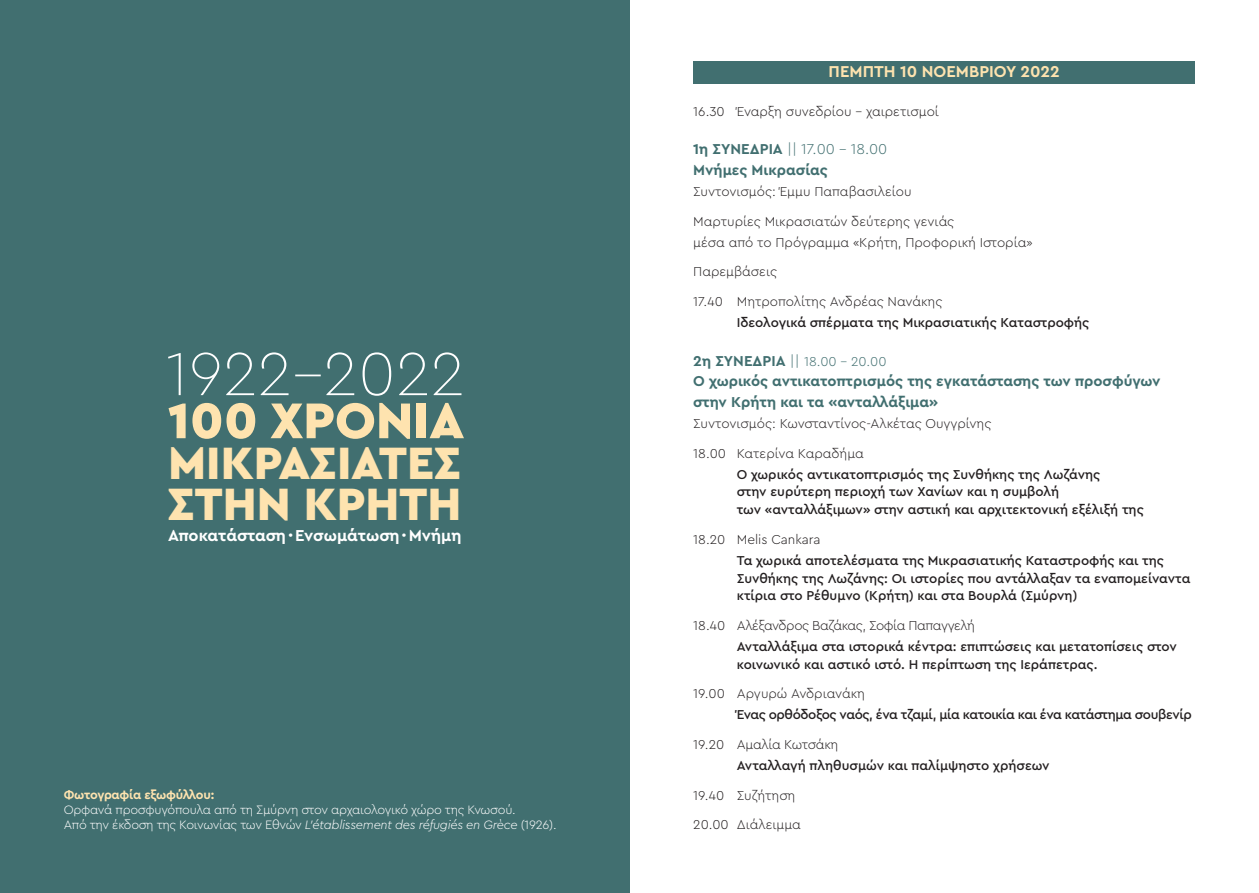
<style>
.page{position:relative;width:1259px;height:893px;background:#fff}
.page>*{position:absolute;margin:0;border:0;box-sizing:border-box;transform-origin:0 0}
.t1{font:900 52.5px "Cera Pro";color:#fee3af}
.t2{font:900 47.4px "Cera Pro";color:#fee3af}
.t3{font:700 16.5px "Cera Pro";letter-spacing:-.005em;color:#fff}
.t4{font:700 16.5px "Cera Pro";color:#fee3af}
.t5{font:700 15px "Cera Pro";color:#416f70}
.t6{font:300 15px "Cera Pro";color:#416f70}
.t7{font:500 13.5px/17.9px "Cera Pro";color:#231f20}
.t8{font:300 13.5px/20.9px "Cera Pro";color:#231f20}
.t9{font:500 13.5px "Cera Pro";letter-spacing:-.03em;color:#231f20}
.t10{font:300 13.5px "Cera Pro";letter-spacing:-.03em;color:#231f20}
.t11{font:300 13.5px "Cera Pro";color:#416f70}
.t12{font:300 13.5px "Cera Pro";letter-spacing:-.02em;color:#231f20}
.t13{font:300 12.75px "Cera Pro";letter-spacing:-.02em;color:#fff}
.t14{font:700 12.75px "Cera Pro";letter-spacing:-.02em;color:#fee3af}
.s1{font-style:italic}
.s2{font-weight:700}
.s3{font-weight:700;font-size:15px}
.s4{font-size:15px}
</style>
<div class="page">
<div style="left:0;top:0;width:629px;height:893px;background:#416f70"></div>
<div style="left:693px;top:61px;width:502px;height:22px;background:#416f70"></div>
<svg style="left:168px;top:352px;width:293px;height:44px"></svg>
<p class="t1" style="left:168px;top:386px;width:298px">100 XΡΌΝΙΑ</p>
<p class="t2" style="left:168px;top:432px;width:295px">ΜΙΚΡΑΣΙΆΤΕΣ</p>
<p class="t2" style="left:168px;top:473px;width:295px">ΣΤΗΝ ΚΡΉΤΗ</p>
<p class="t3" style="left:168px;top:524px;width:295px">Αποκατάσταση <sup>•</sup> Ενσωμάτωση <sup>•</sup> Μνήμη</p>
<p class="t14" style="left:64px;top:786px;width:152px">Φωτογραφία εξωφύλλου:</p>
<p class="t13" style="left:64px;top:801px;width:453px">Ορφανά προσφυγόπουλα από τη Σμύρνη στον αρχαιολογικό χώρο της Κνωσού.</p>
<p class="t13" style="left:64px;top:816px;width:494px">Από την έκδοση της Κοινωνίας των Εθνών <span class="s1">L’établissement des réfugiés en Grèce</span> (1926).</p>
<p class="t4" style="left:828px;top:61px;width:233px">ΠΕΜΠΤΗ 10 ΝΟΕΜΒΡΊΟΥ 2022</p>
<p class="t8" style="left:693px;top:100px;width:247px">16.30 Έναρξη συνεδρίου – χαιρετισμοί</p>
<p class="t6" style="left:693px;top:139px;width:195px"><span class="s2">1η ΣΥΝΕΔΡΊΑ</span> || 17.00 - 18.00</p>
<p class="t5" style="left:693px;top:160px;width:136px">Μνήμες Μικρασίας</p>
<p class="t8" style="left:693px;top:181px;width:220px">Συντονισμός: Έμμυ Παπαβασιλείου</p>
<p class="t8" style="left:693px;top:210px;width:341px">Μαρτυρίες Μικρασιατών δεύτερης γενιάς<br>μέσα από το Πρόγραμμα «Κρήτη, Προφορική Ιστορία»</p>
<p class="t8" style="left:693px;top:261px;width:85px">Παρεμβάσεις</p>
<p class="t8" style="left:693px;top:290px;width:251px">17.40 Μητροπολίτης Ανδρέας Νανάκης</p>
<p class="t7" style="left:737px;top:313px;width:354px">Ιδεολογικά σπέρματα της Μικρασιατικής Καταστροφής</p>
<p class="t11" style="left:693px;top:352px;width:195px"><span class="s3">2η ΣΥΝΕΔΡΊΑ</span> <span class="s4">||</span> 18.00 - 20.00</p>
<p class="t5" style="left:693px;top:371px;width:469px">Ο χωρικός αντικατοπτρισμός της εγκατάστασης των προσφύγων</p>
<p class="t5" style="left:693px;top:392px;width:246px">στην Κρήτη και τα «ανταλλάξιμα»</p>
<p class="t8" style="left:693px;top:413px;width:300px">Συντονισμός: Κωνσταντίνος-Αλκέτας Ουγγρίνης</p>
<p class="t8" style="left:693px;top:442px;width:172px">18.00 Κατερίνα Καραδήμα</p>
<p class="t7" style="left:737px;top:465px;width:408px">Ο χωρικός αντικατοπτρισμός της Συνθήκης της Λωζάνης<br>στην ευρύτερη περιοχή των Χανίων και η συμβολή<br>των «ανταλλάξιμων» στην αστική και αρχιτεκτονική εξέλιξή της</p>
<p class="t8" style="left:693px;top:528px;width:129px">18.20 Melis Cankara</p>
<p class="t7" style="left:737px;top:551px;width:455px">Τα χωρικά αποτελέσματα της Μικρασιατικής Καταστροφής και της<br>Συνθήκης της Λωζάνης: Οι ιστορίες που αντάλλαξαν τα εναπομείναντα κτίρια στο Ρέθυμνο (Κρήτη) και στα Βουρλά (Σμύρνη)</p>
<p class="t10" style="left:693px;top:617px;width:283px">18.40 Αλέξανδρος Βαζάκας, Σοφία Παπαγγελή</p>
<p class="t7" style="left:737px;top:637px;width:441px">Ανταλλάξιμα στα ιστορικά κέντρα: επιπτώσεις και μετατοπίσεις στον κοινωνικό και αστικό ιστό. Η περίπτωση της Ιεράπετρας.</p>
<p class="t8" style="left:693px;top:683px;width:173px">19.00 Αργυρώ Ανδριανάκη</p>
<p class="t9" style="left:737px;top:706px;width:456px">Ένας ορθόδοξος ναός, ένα τζαμί, μία κατοικία και ένα κατάστημα σουβενίρ</p>
<p class="t12" style="left:693px;top:735px;width:147px">19.20 Αμαλία Κωτσάκη</p>
<p class="t7" style="left:737px;top:756px;width:314px">Ανταλλαγή πληθυσμών και παλίμψηστο χρήσεων</p>
<p class="t8" style="left:693px;top:784px;width:103px">19.40 Συζήτηση</p>
<p class="t8" style="left:693px;top:814px;width:109px">20.00 Διάλειμμα</p>
</div>
